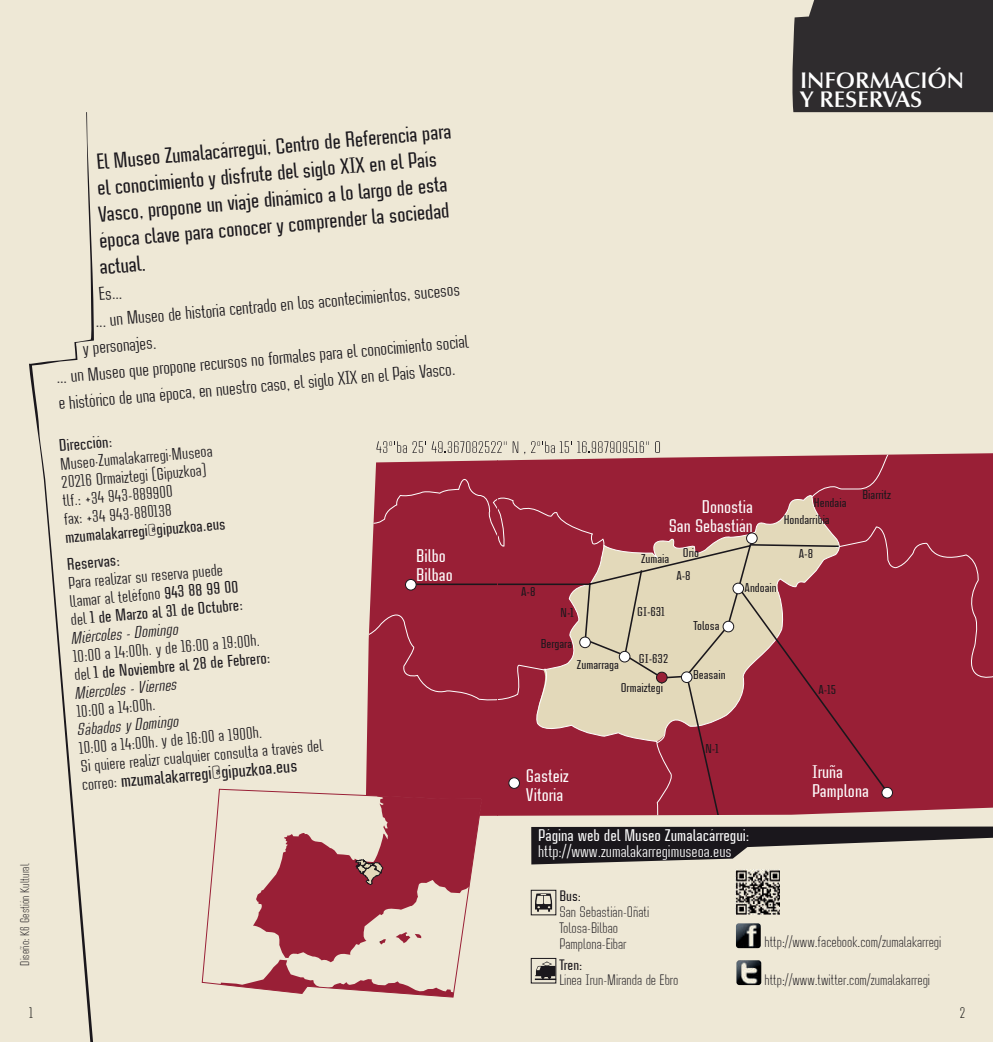
<style>
.page{position:relative;width:993px;height:1042px;background:#fff}
.page>*{position:absolute;margin:0;border:0;box-sizing:border-box;transform-origin:0 0}
.t1{font:500 22.75px/26.2px "Case Study No One LT";color:#1a171c}
.t2{font:600 22.75px/19.2px "Optima";color:#fff}
.t3{font:19.25px "Case Study No One LT";color:#1a171c}
.t4{font:500 19.25px "Case Study No One LT";color:#1a171c}
.t5{font:500 19.07px/19.1px "Case Study No One LT";color:#fff}
.t6{font:17.5px/18.4px "Case Study No One LT";color:#1a171c}
.t7{font:500 17.5px/27.1px "Case Study No One LT";color:#1a171c}
.t8{font:17.5px "Case Study No One LT";color:#fff}
.t9{font:500 17.5px "Case Study No One LT";color:#fff}
.t10{font:italic 17.5px "Case Study No One LT";color:#1a171c}
.t11{font:300 15.75px/15.8px "Case Study No One LT";color:#1a171c}
.t12{font:500 15.75px "Case Study No One LT";color:#1a171c}
.t13{font:300 15.75px "Case Study No One LT";color:#000}
.t14{font:500 13.3px "Case Study No One LT";color:#1a171c}
.t15{font:300 13.12px "Case Study No One LT";color:#1a171c}
.s1{font-weight:500}
.s2{font-style:italic}
.s3{font-weight:400;font-size:17.5px}
</style>
<div class="page">
<div style="left:497px;top:0;width:495px;height:1042px;background:#eee8d6"></div>
<svg style="left:497px;top:453px;width:313px;height:17px;fill:#991f36"></svg>
<div style="left:886px;top:703px;width:106px;height:109px;background:#991f36"></div>
<div style="left:810px;top:453px;width:182px;height:250px;background:#991f36"></div>
<div style="left:792px;top:0;width:200px;height:112px;background:#2f2c2e"></div>
<div style="left:531px;top:958px;width:25px;height:25px;border:1px solid #1a171c"></div>
<svg style="left:534px;top:961px;width:22px;height:19px"></svg>
<div style="left:531px;top:890px;width:25px;height:25px;border:1px solid #1a171c"></div>
<svg style="left:535px;top:893px;width:17px;height:18px"></svg>
<div style="left:0;top:0;width:497px;height:1042px;background:#eee8d6"></div>
<svg style="left:375px;top:453px;width:122px;height:17px"></svg>
<svg style="left:366px;top:470px;width:520px;height:346px;background:#a94b55"></svg>
<div style="left:405px;top:579px;width:11px;height:11px;background:#fff;border-radius:50%"></div>
<div style="left:405px;top:579px;width:11px;height:11px;border:1px solid #1a171c;border-radius:50%"></div>
<svg style="left:29px;top:112px;width:65px;height:930px"></svg>
<svg style="left:202px;top:789px;width:280px;height:208px"></svg>
<svg style="left:531px;top:826px;width:461px;height:38px"></svg>
<img style="left:735px;top:923px;width:25px;height:25px">
<img style="left:736px;top:960px;width:25px;height:25px">
<img style="left:735px;top:870px;width:44px;height:44px">
<svg style="left:376px;top:441px;width:142px;height:12px"></svg>
<svg style="left:531px;top:441px;width:118px;height:12px"></svg>
<svg style="left:655px;top:441px;width:4px;height:12px"></svg>
<h1 class="t1" style="left:89px;top:149px;width:363px;rotate:-5deg">El Museo Zumalacárregui, Centro de Referencia para el conocimiento y disfrute del siglo XIX en el País Vasco, propone un viaje dinámico a lo largo de esta época clave para conocer y comprender la sociedad actual.</h1>
<p class="t3" style="left:98px;top:285px;width:25px;rotate:-5deg">Es...</p>
<p class="t3" style="left:94px;top:311px;width:367px;rotate:-5deg">... un Museo de historia centrado en los acontecimientos, sucesos</p>
<p class="t3" style="left:82px;top:339px;width:75px;rotate:-5deg">y personajes.</p>
<p class="t3" style="left:55px;top:368px;width:415px;rotate:-5deg">... un Museo que propone recursos no formales para el conocimiento social</p>
<p class="t3" style="left:58px;top:394px;width:399px;rotate:-5deg">e histórico de una época, en nuestro caso, el siglo XIX en el País Vasco.</p>
<p class="t7" style="left:58px;top:432px;width:55px;rotate:-5deg">Dirección:</p>
<p class="t6" style="left:58px;top:455px;width:155px;rotate:-5deg">Museo·Zumalakarregi·Museoa<br>20216 Ormaiztegi (Gipuzkoa) tlf.: +34 943-889900<br>fax: +34 943-880138</p>
<p class="t7" style="left:63px;top:524px;width:163px;rotate:-5deg">mzumalakarregi@gipuzkoa.eus<br>Reservas:</p>
<p class="t6" style="left:66px;top:574px;width:174px;rotate:-5deg">Para realizar su reserva puede llamar al teléfono <span class="s1">943 88 99 00 </span>del <span class="s1">1 de Marzo al 31 de Octubre:<br></span><span class="s2">Miércoles - Domingo</span></p>
<p class="t6" style="left:72px;top:647px;width:198px;rotate:-5deg">10:00 a 14:00h. y de 16:00 a 19:00h. del <span class="s1">1 de Noviembre al 28 de Febrero:<br></span><span class="s2">Miercoles - Viernes</span></p>
<p class="t6" style="left:76px;top:702px;width:80px;rotate:-5deg">10:00 a 14:00h.</p>
<p class="t10" style="left:77px;top:721px;width:103px;rotate:-5deg">Sábados y Domingo</p>
<p class="t6" style="left:78px;top:739px;width:244px;rotate:-5deg">10:00 a 14:00h. y de 16:00 a 1900h.<br>Si quiere realizr cualquier consulta a través del</p>
<p class="t4" style="left:81px;top:775px;width:218px;rotate:-5deg"><span class="s3">correo:</span> mzumalakarregi@gipuzkoa.eus</p>
<p class="t5" style="left:416px;top:546px;width:38px">Bilbo<br>Bilbao</p>
<p class="t15" style="left:18px;top:965px;width:103px;rotate:-90deg">Diseño: K6 Gestión Kultural</p>
<p class="t13" style="left:29px;top:1005px;width:5px">1</p>
<h1 class="t2" style="left:799px;top:70px;width:165px">INFORMACIÓN<br>Y RESERVAS</h1>
<p class="t14" style="left:521px;top:585px;width:16px">A-8</p>
<p class="t5" style="left:668px;top:497px;width:86px;text-align:right">Donostia<br>San Sebastián</p>
<p class="t14" style="left:810px;top:496px;width:34px">Hendaia</p>
<p class="t14" style="left:813px;top:496px;width:34px">Hendaia</p>
<p class="t14" style="left:783px;top:513px;width:47px">Hondarribia</p>
<p class="t14" style="left:640px;top:552px;width:30px">Zumaia</p>
<p class="t14" style="left:686px;top:545px;width:18px">Orio</p>
<p class="t14" style="left:682px;top:546px;width:18px">Orio</p>
<p class="t14" style="left:798px;top:547px;width:16px">A-8</p>
<p class="t14" style="left:676px;top:568px;width:16px">A-8</p>
<p class="t14" style="left:744px;top:581px;width:34px">Andoain</p>
<p class="t14" style="left:746px;top:581px;width:34px">Andoain</p>
<p class="t14" style="left:862px;top:488px;width:30px">Biarritz</p>
<p class="t14" style="left:637px;top:605px;width:29px">GI-631</p>
<p class="t14" style="left:638px;top:652px;width:31px">GI-632</p>
<p class="t14" style="left:560px;top:606px;width:15px">N-1</p>
<p class="t14" style="left:693px;top:619px;width:28px">Tolosa</p>
<p class="t14" style="left:540px;top:637px;width:33px">Bergara</p>
<p class="t14" style="left:576px;top:658px;width:43px">Zumarraga</p>
<p class="t14" style="left:578px;top:660px;width:43px">Zumarraga</p>
<p class="t14" style="left:693px;top:668px;width:34px">Beasain</p>
<p class="t14" style="left:696px;top:672px;width:34px">Beasain</p>
<p class="t14" style="left:620px;top:681px;width:44px">Ormaiztegi</p>
<p class="t14" style="left:818px;top:683px;width:19px">A-15</p>
<p class="t14" style="left:825px;top:683px;width:19px">A-15</p>
<p class="t14" style="left:622px;top:684px;width:44px">Ormaiztegi</p>
<p class="t14" style="left:705px;top:742px;width:15px">N-1</p>
<p class="t14" style="left:708px;top:742px;width:15px">N-1</p>
<p class="t5" style="left:526px;top:766px;width:44px">Gasteiz<br>Vitoria</p>
<p class="t5" style="left:811px;top:762px;width:58px">Iruña<br>Pamplona</p>
<p class="t9" style="left:538px;top:826px;width:213px">Página web del Museo Zumalacárregui:</p>
<p class="t8" style="left:538px;top:842px;width:195px">http://www.zumalakarregimuseoa.eus</p>
<p class="t12" style="left:559px;top:888px;width:23px">Bus:</p>
<p class="t11" style="left:559px;top:904px;width:91px">San Sebastián-Oñati<br>Tolosa-Bilbao<br>Pamplona-Eibar</p>
<p class="t12" style="left:559px;top:957px;width:24px">Tren:</p>
<p class="t11" style="left:559px;top:972px;width:120px">Línea Irun-Miranda de Ebro</p>
<p class="t11" style="left:764px;top:934px;width:178px">http://www.facebook.com/zumalakarregi</p>
<p class="t11" style="left:764px;top:971px;width:167px">http://www.twitter.com/zumalakarregi</p>
<p class="t13" style="left:959px;top:1005px;width:7px">2</p>
</div>
